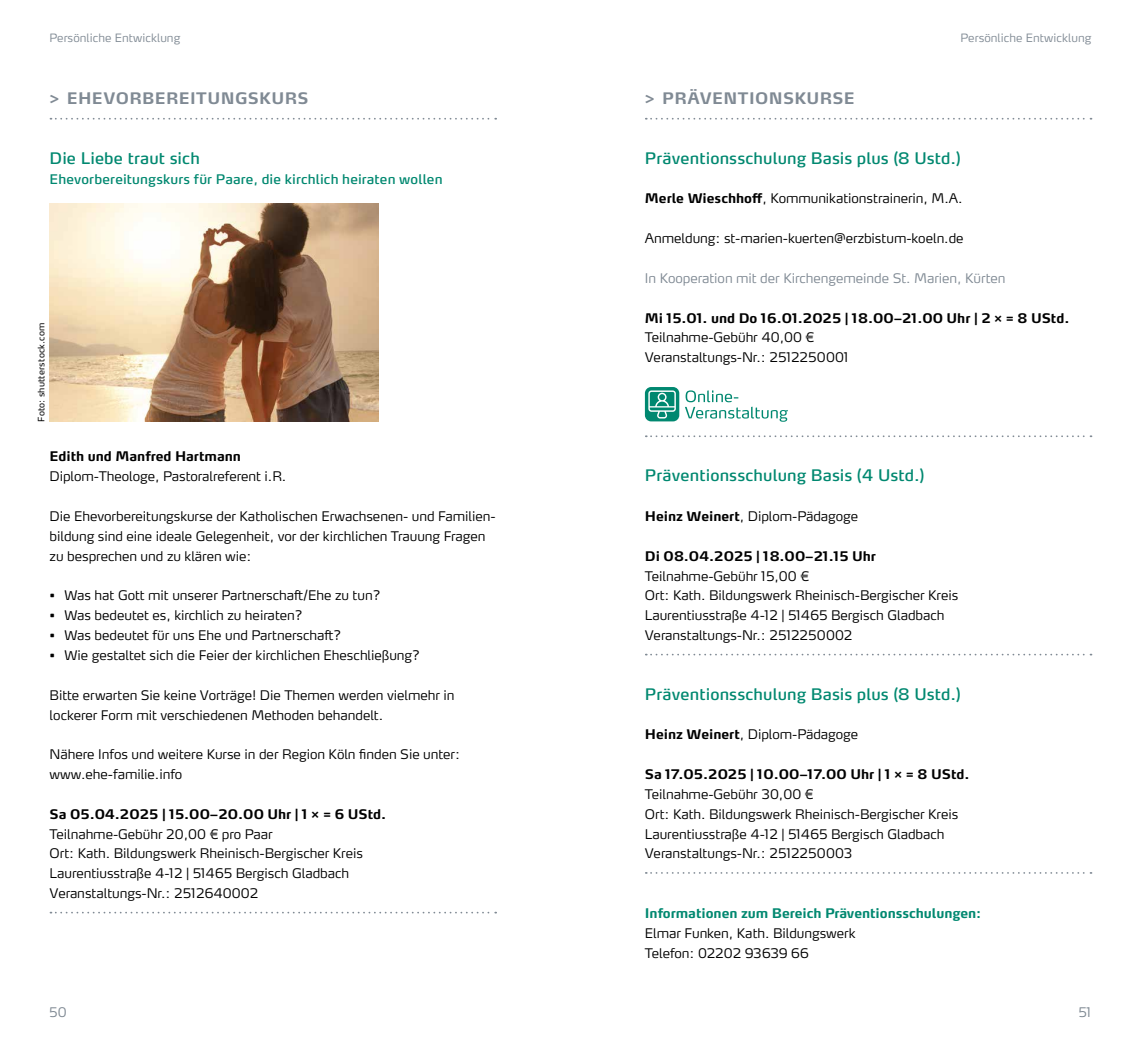
<style>
.page{position:relative;width:1141px;height:1042px;background:#fff}
.page>*{position:absolute;margin:0;border:0;box-sizing:border-box;transform-origin:0 0}
.t1{font:15.75px "Max OT";letter-spacing:.01em;color:#008870}
.t2{font:700 15.75px "Max OT";letter-spacing:.02em;color:#808a94}
.t3{font:300 13.12px/19.8px "Max OT";letter-spacing:-.005em;color:#000}
.t4{font:700 13.12px "Max OT";letter-spacing:-.005em;color:#000}
.t5{font:13.12px "Max OT";letter-spacing:.01em;color:#008870}
.t6{font:300 13.12px "Max OT";letter-spacing:-.005em;color:#808a94}
.t7{font:700 13.12px "Max OT";letter-spacing:-.005em;color:#008870}
.t8{font:300 11.38px "Max OT";letter-spacing:.005em;color:#808a94}
.t9{font:8.75px "Max OT";letter-spacing:.02em;color:#000}
.s1{font-weight:700}
</style>
<div class="page">
<svg style="left:50px;top:118px;width:446px;height:2px"></svg>
<svg style="left:50px;top:912px;width:446px;height:1px"></svg>
<img style="left:50px;top:203px;width:328px;height:219px">
<svg style="left:646px;top:435px;width:445px;height:2px"></svg>
<svg style="left:646px;top:654px;width:445px;height:1px"></svg>
<svg style="left:646px;top:872px;width:445px;height:2px"></svg>
<svg style="left:645px;top:387px;width:34px;height:34px"></svg>
<svg style="left:685px;top:390px;width:103px;height:32px"></svg>
<svg style="left:646px;top:118px;width:445px;height:2px"></svg>
<p class="t8" style="left:50px;top:31px;width:132px">Persönliche Entwicklung</p>
<p class="t2" style="left:50px;top:89px;width:260px">&gt; EHEVORBEREITUNGSKURS</p>
<p class="t1" style="left:50px;top:148px;width:152px">Die Liebe traut sich</p>
<p class="t5" style="left:50px;top:171px;width:394px">Ehevorbereitungskurs für Paare, die kirchlich heiraten wollen</p>
<p class="t9" style="left:36px;top:422px;width:100px;rotate:-90deg">Foto: shutterstock.com</p>
<p class="t4" style="left:50px;top:448px;width:193px">Edith und Manfred Hartmann</p>
<p class="t3" style="left:50px;top:466px;width:238px">Diplom-Theologe, Pastoralreferent i.R.</p>
<p class="t3" style="left:50px;top:506px;width:448px">Die Ehevorbereitungskurse der Katholischen Erwachsenen- und Familien&shy;bildung sind eine ideale Gelegenheit, vor der kirchlichen Trauung Fragen zu besprechen und zu klären wie:</p>
<p class="t3" style="left:50px;top:586px;width:332px">• Was hat Gott mit unserer Partnerschaft/Ehe zu tun?</p>
<p class="t3" style="left:50px;top:605px;width:255px">• Was bedeutet es, kirchlich zu heiraten?</p>
<p class="t3" style="left:50px;top:625px;width:293px">• Was bedeutet für uns Ehe und Partnerschaft?</p>
<p class="t3" style="left:50px;top:645px;width:372px">• Wie gestaltet sich die Feier der kirchlichen Eheschließung?</p>
<p class="t3" style="left:50px;top:685px;width:406px">Bitte erwarten Sie keine Vorträge! Die Themen werden vielmehr in lockerer Form mit verschiedenen Methoden behandelt.</p>
<p class="t3" style="left:50px;top:744px;width:412px">Nähere Infos und weitere Kurse in der Region Köln finden Sie unter: www.ehe-familie.info</p>
<p class="t4" style="left:50px;top:805px;width:338px">Sa 05.04.2025 | 15.00–20.00 Uhr | 1 × = 6 UStd.</p>
<p class="t3" style="left:50px;top:824px;width:315px">Teilnahme-Gebühr 20,00 € pro Paar<br>Ort: Kath. Bildungswerk Rheinisch-Bergischer Kreis Laurentiusstraße 4-12 | 51465 Bergisch Gladbach Veranstaltungs-Nr.: 2512640002</p>
<p class="t2" style="left:645px;top:89px;width:211px">&gt; PRÄVENTIONSKURSE</p>
<p class="t8" style="left:961px;top:31px;width:132px">Persönliche Entwicklung</p>
<p class="t1" style="left:645px;top:148px;width:318px">Präventionsschulung Basis plus (8 Ustd.)</p>
<p class="t3" style="left:645px;top:189px;width:319px"><span class="s1">Merle Wieschhoff</span>, Kommunikationstrainerin, M.A.</p>
<p class="t3" style="left:645px;top:228px;width:320px">Anmeldung: st-marien-kuerten@erzbistum-koeln.de</p>
<p class="t6" style="left:645px;top:270px;width:362px">In Kooperation mit der Kirchengemeinde St. Marien, Kürten</p>
<p class="t4" style="left:645px;top:309px;width:426px">Mi 15.01. und Do 16.01.2025 | 18.00–21.00 Uhr | 2 × = 8 UStd.</p>
<p class="t3" style="left:645px;top:328px;width:205px">Teilnahme-Gebühr 40,00 €<br>Veranstaltungs-Nr.: 2512250001</p>
<p class="t1" style="left:645px;top:466px;width:281px">Präventionsschulung Basis (4 Ustd.)</p>
<p class="t3" style="left:645px;top:506px;width:215px"><span class="s1">Heinz Weinert</span>, Diplom-Pädagoge</p>
<p class="t4" style="left:645px;top:547px;width:233px">Di 08.04.2025 | 18.00–21.15 Uhr</p>
<p class="t3" style="left:645px;top:566px;width:315px">Teilnahme-Gebühr 15,00 €<br>Ort: Kath. Bildungswerk Rheinisch-Bergischer Kreis Laurentiusstraße 4-12 | 51465 Bergisch Gladbach Veranstaltungs-Nr.: 2512250002</p>
<p class="t1" style="left:645px;top:684px;width:318px">Präventionsschulung Basis plus (8 Ustd.)</p>
<p class="t3" style="left:645px;top:724px;width:215px"><span class="s1">Heinz Weinert</span>, Diplom-Pädagoge</p>
<p class="t4" style="left:645px;top:766px;width:326px">Sa 17.05.2025 | 10.00–17.00 Uhr | 1 × = 8 UStd.</p>
<p class="t3" style="left:645px;top:784px;width:315px">Teilnahme-Gebühr 30,00 €<br>Ort: Kath. Bildungswerk Rheinisch-Bergischer Kreis Laurentiusstraße 4-12 | 51465 Bergisch Gladbach Veranstaltungs-Nr.: 2512250003</p>
<p class="t7" style="left:645px;top:905px;width:338px">Informationen zum Bereich Präventionsschulungen:</p>
<p class="t3" style="left:645px;top:923px;width:212px">Elmar Funken, Kath. Bildungswerk<br>Telefon: 02202 93639 66</p>
<p class="t6" style="left:50px;top:1004px;width:19px">50</p>
<p class="t6" style="left:1079px;top:1004px;width:14px">51</p>
</div>
